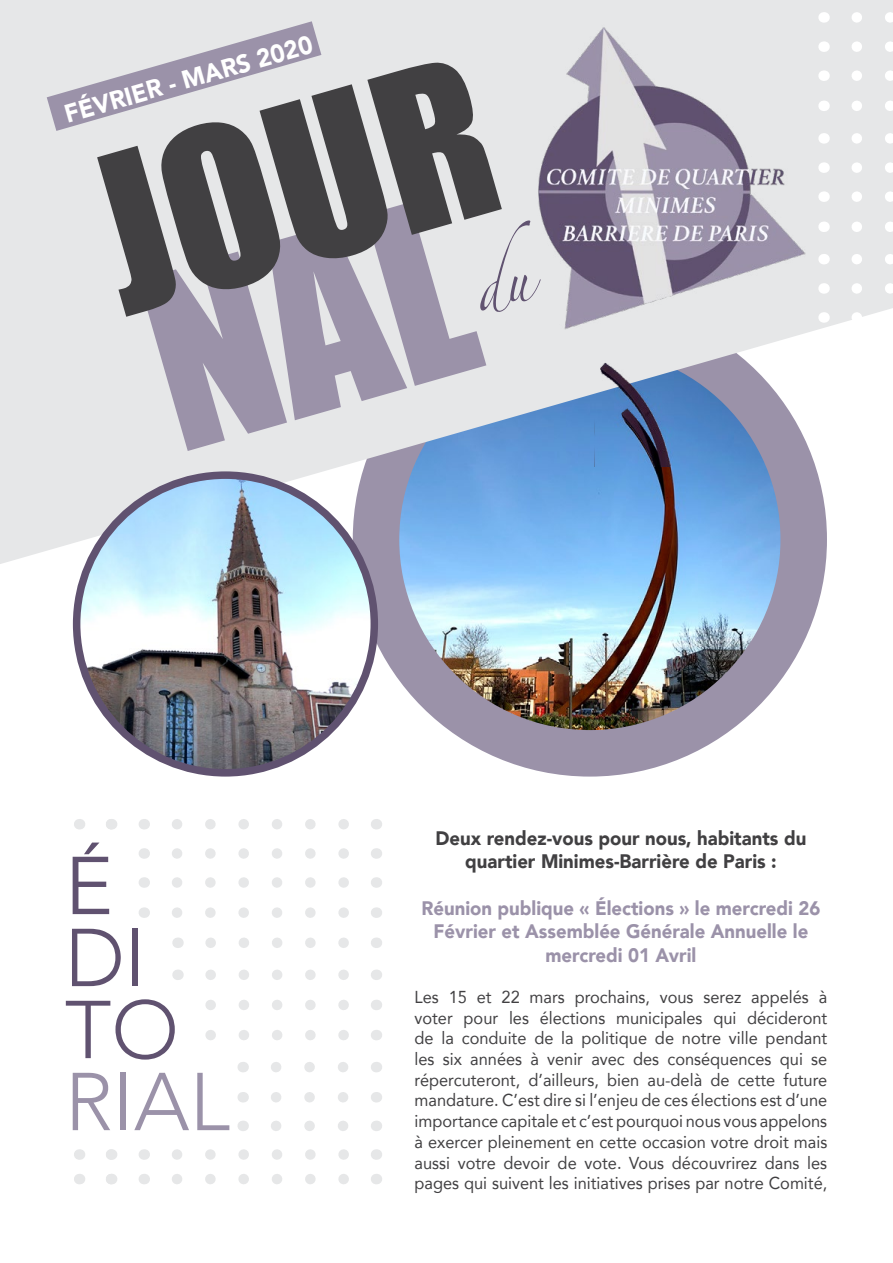
<style>
.page{position:relative;width:893px;height:1263px;background:#fff}
.page>*{position:absolute;margin:0;border:0;box-sizing:border-box;transform-origin:0 0}
.t1{font:204px "Impact";color:#414042}
.t2{font:300 81px/72px "Avenir";color:#605270}
.t3{font:300 81px "Avenir";color:#9b92a9}
.t4{font:81px "Avenir";color:#605270}
.t5{font:900 25.5px "Avenir";color:#fff;scale:.95 1}
.t6{font:900 19.5px/23.4px "Avenir";color:#9b92a9;text-align:center;scale:.95 1}
.t7{font:900 19.5px/23.4px "Avenir";color:#414042;text-align:center;scale:.95 1}
.t8{font:17.25px/20.7px "Avenir";color:#414042;text-align:justify;scale:.95 1}
</style>
<div class="page">
<img style="left:376px;top:564px;width:428px;height:189px">
<div style="left:353px;top:302px;width:474px;height:474px;border:46px solid #9b92a9;border-radius:50%"></div>
<svg style="left:0;top:0;width:893px;height:564px;background:#cbd6e3"></svg>
<svg style="left:47px;top:21px;width:274px;height:110px;background:#cecbd3"></svg>
<img style="left:523px;top:12px;width:292px;height:336px">
<img style="left:77px;top:475px;width:297px;height:298px;border-radius:149px">
<div style="left:73px;top:471px;width:305px;height:305px;border:8px solid #605270;border-radius:50%"></div>
<svg style="left:177px;top:848px;width:172px;height:11px"></svg>
<svg style="left:177px;top:877px;width:172px;height:11px"></svg>
<svg style="left:177px;top:907px;width:172px;height:11px"></svg>
<svg style="left:211px;top:937px;width:138px;height:11px"></svg>
<svg style="left:211px;top:969px;width:138px;height:11px"></svg>
<svg style="left:211px;top:1000px;width:138px;height:10px"></svg>
<svg style="left:211px;top:1030px;width:138px;height:10px"></svg>
<svg style="left:276px;top:1062px;width:72px;height:10px"></svg>
<svg style="left:276px;top:1092px;width:72px;height:10px"></svg>
<svg style="left:276px;top:1121px;width:72px;height:10px"></svg>
<svg style="left:106px;top:819px;width:6px;height:10px"></svg>
<svg style="left:177px;top:819px;width:172px;height:10px"></svg>
<svg style="left:857px;top:41px;width:36px;height:11px"></svg>
<svg style="left:857px;top:70px;width:36px;height:11px"></svg>
<svg style="left:857px;top:101px;width:36px;height:10px"></svg>
<svg style="left:857px;top:12px;width:36px;height:11px"></svg>
<svg style="left:857px;top:162px;width:36px;height:11px"></svg>
<svg style="left:857px;top:191px;width:36px;height:11px"></svg>
<svg style="left:857px;top:222px;width:36px;height:10px"></svg>
<svg style="left:857px;top:133px;width:36px;height:11px"></svg>
<svg style="left:857px;top:283px;width:36px;height:11px"></svg>
<svg style="left:857px;top:312px;width:36px;height:11px"></svg>
<svg style="left:857px;top:254px;width:36px;height:10px"></svg>
<img style="left:594px;top:360px;width:92px;height:107px">
<svg style="left:106px;top:1149px;width:6px;height:11px"></svg>
<svg style="left:177px;top:1149px;width:172px;height:11px"></svg>
<svg style="left:106px;top:1174px;width:6px;height:10px"></svg>
<svg style="left:177px;top:1174px;width:172px;height:10px"></svg>
<div style="left:486px;top:220px;width:66px;height:97px;background:#e6e7e8"></div>
<div style="left:139px;top:194px;width:347px;height:257px;background:#e6e7e8"></div>
<h3 class="t5" style="left:59px;top:93px;width:272px;rotate:-16deg">FÉVRIER - MARS 2020</h3>
<h1 class="t1" style="left:59px;top:88px;width:402px;rotate:-16deg">JOUR</h1>
<h2 class="t4" style="left:65px;top:838px;width:50px">É</h2>
<h2 class="t2" style="left:65px;top:922px;width:116px">DI<br>TO</h2>
<h2 class="t3" style="left:65px;top:1054px;width:167px">RIAL</h2>
<p class="t7" style="left:436px;top:825px;width:392px">Deux rendez-vous pour nous, habitants du quartier Minimes-Barrière de Paris :</p>
<p class="t6" style="left:421px;top:896px;width:422px">Réunion publique « Élections » le mercredi 26<br>Février et Assemblée Générale Annuelle le mercredi 01 Avril</p>
<p class="t8" style="left:415px;top:986px;width:436px">Les 15 et 22 mars prochains, vous serez appelés à voter pour les élections municipales qui décideront de la conduite de la politique de notre ville pendant les six années à venir avec des conséquences qui se répercuteront, d’ailleurs, bien au-delà de cette future mandature. C’est dire si l’enjeu de ces élections est d’une importance capitale et c’est pourquoi nous vous appelons à exercer pleinement en cette occasion votre droit mais aussi votre devoir de vote. Vous découvrirez dans les pages qui suivent les initiatives prises par notre Comité,</p>
</div>
